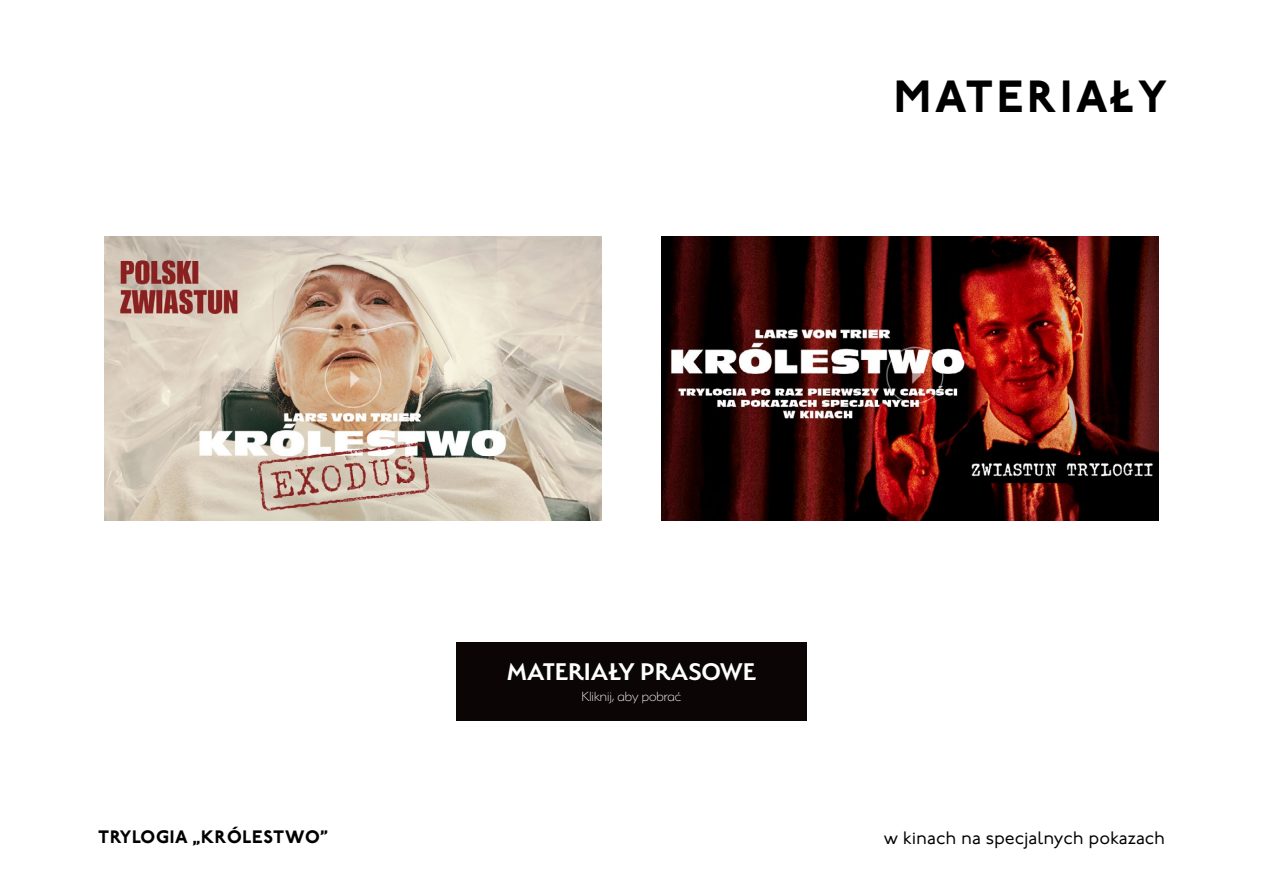
<style>
.page{position:relative;width:1263px;height:893px;background:#fff}
.page>*{position:absolute;margin:0;border:0;box-sizing:border-box;transform-origin:0 0}
.t1{font:800 45px "P22 Underground";letter-spacing:.09em;color:#000}
.t2{font:600 27px "Serenity";color:#fff}
.t3{font:18px "P22 Underground";color:#000}
.t4{font:800 18px "P22 Underground";letter-spacing:.04em;color:#000}
.t5{font:200 14.85px "Serenity";color:#fff}
</style>
<div class="page">
<div style="left:456px;top:642px;width:351px;height:79px;background:#0b0506"></div>
<img style="left:661px;top:236px;width:498px;height:285px">
<img style="left:104px;top:236px;width:498px;height:285px">
<h1 class="t1" style="left:894px;top:70px;width:274px">MATERIAŁY</h1>
<h2 class="t2" style="left:507px;top:657px;width:251px">MATERIAŁY PRASOWE</h2>
<p class="t5" style="left:582px;top:689px;width:101px">Kliknij, aby pobrać</p>
<p class="t4" style="left:98px;top:826px;width:232px">TRYLOGIA „KRÓLESTWO”</p>
<p class="t3" style="left:884px;top:828px;width:283px">w kinach na specjalnych pokazach</p>
</div>
